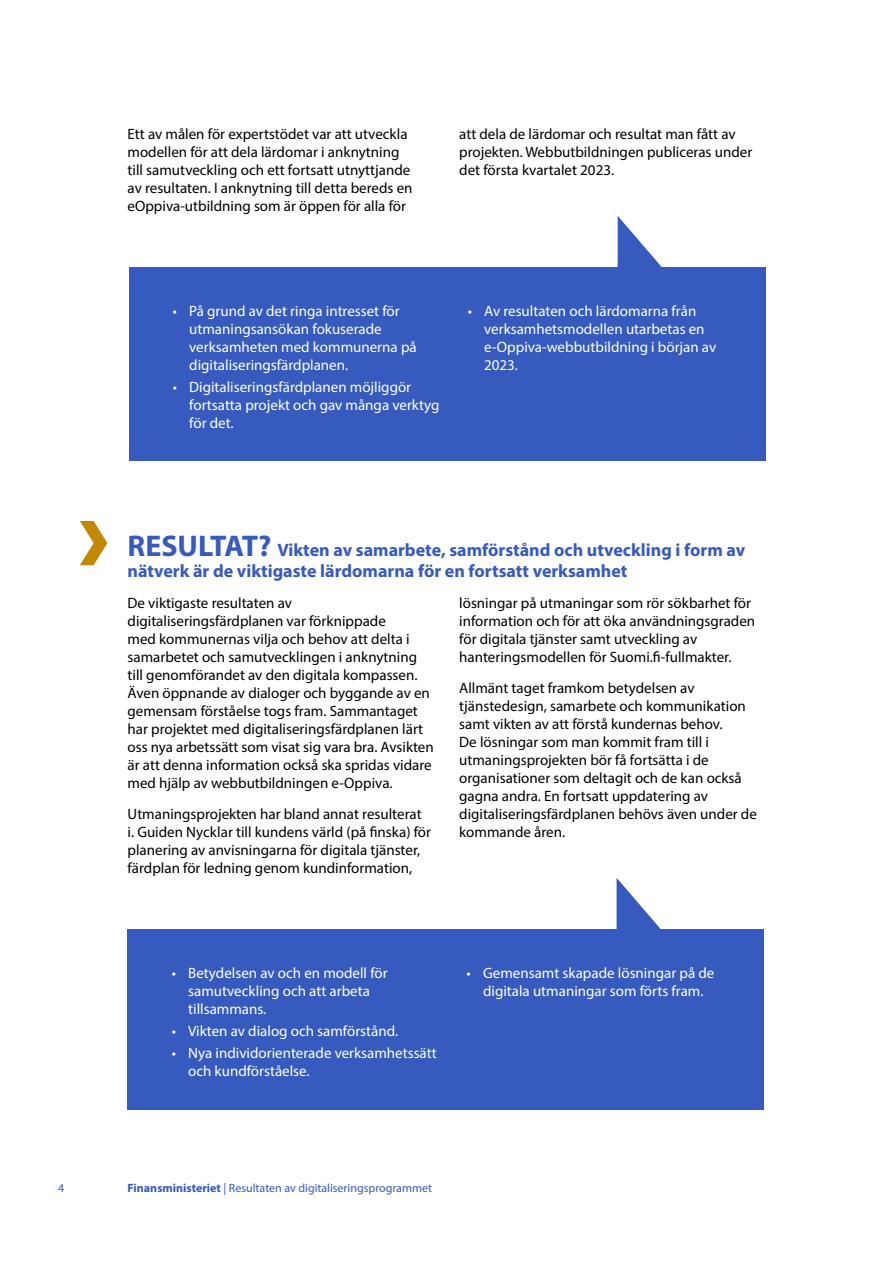
<style>
.page{position:relative;width:893px;height:1263px;background:#fff}
.page>*{position:absolute;margin:0;border:0;box-sizing:border-box;transform-origin:0 0}
.t1{font:700 18px/21.6px "Myriad Pro";color:#365abd}
.Leipis_norm{font:15px/18px "Myriad Pro";color:#000}
.t2{font:15px/18px "Myriad Pro";color:#fff}
.t3{font:12px "Myriad Pro";color:#365abd}
.s1{font-size:30px}
.s2{font-weight:700}
</style>
<div class="page">
<svg style="left:80px;top:521px;width:27px;height:44px"></svg>
<div style="left:128px;top:929px;width:636px;height:180px;background:#365abd"></div>
<svg style="left:617px;top:878px;width:44px;height:51px"></svg>
<div style="left:129px;top:267px;width:636px;height:193px;background:#365abd"></div>
<svg style="left:618px;top:216px;width:44px;height:51px"></svg>
<p class="Leipis_norm" style="left:128px;top:125px;width:286px">Ett av målen för expertstödet var att utveckla modellen för att dela lärdomar i anknytning till samutveckling och ett fortsatt utnyttjande av resultaten. I anknytning till detta bereds en eOppiva-utbildning som är öppen för alla för</p>
<p class="Leipis_norm" style="left:459px;top:125px;width:294px">att dela de lärdomar och resultat man fått av projekten. Webbutbildningen publiceras under det första kvartalet 2023.</p>
<p class="t2" style="left:189px;top:301px;width:229px;text-indent:-16px">• På grund av det ringa intresset för utmaningsansökan fokuserade verksamheten med kommunerna på digitaliseringsfärdplanen.</p>
<p class="t2" style="left:189px;top:377px;width:252px;text-indent:-16px">• Digitaliseringsfärdplanen möjliggör fortsatta projekt och gav många verktyg för det.</p>
<p class="t2" style="left:484px;top:301px;width:234px;text-indent:-16px">• Av resultaten och lärdomarna från verksamhetsmodellen utarbetas en e-Oppiva-webbutbildning i början av<br>2023.</p>
<h2 class="t1" style="left:128px;top:538px;width:619px"><span class="s1">RESULTAT?</span> Vikten av samarbete, samförstånd och utveckling i form av nätverk är de viktigaste lärdomarna för en fortsatt verksamhet</h2>
<p class="Leipis_norm" style="left:128px;top:594px;width:308px">De viktigaste resultaten av digitaliseringsfärdplanen var förknippade<br>med kommunernas vilja och behov att delta i samarbetet och samutvecklingen i anknytning till genomförandet av den digitala kompassen.<br>Även öppnande av dialoger och byggande av en gemensam förståelse togs fram. Sammantaget har projektet med digitaliseringsfärdplanen lärt oss nya arbetssätt som visat sig vara bra. Avsikten är att denna information också ska spridas vidare med hjälp av webbutbildningen e-Oppiva.</p>
<p class="Leipis_norm" style="left:128px;top:805px;width:305px">Utmaningsprojekten har bland annat resulterat i. Guiden Nycklar till kundens värld (på finska) för planering av anvisningarna för digitala tjänster, färdplan för ledning genom kundinformation,</p>
<p class="Leipis_norm" style="left:459px;top:594px;width:297px">lösningar på utmaningar som rör sökbarhet för information och för att öka användningsgraden för digitala tjänster samt utveckling av hanteringsmodellen för Suomi.fi-fullmakter.</p>
<p class="Leipis_norm" style="left:459px;top:679px;width:299px">Allmänt taget framkom betydelsen av tjänstedesign, samarbete och kommunikation samt vikten av att förstå kundernas behov.<br>De lösningar som man kommit fram till i utmaningsprojekten bör få fortsätta i de organisationer som deltagit och de kan också gagna andra. En fortsatt uppdatering av digitaliseringsfärdplanen behövs även under de kommande åren.</p>
<p class="t2" style="left:188px;top:963px;width:201px;text-indent:-16px">• Betydelsen av och en modell för samutveckling och att arbeta tillsammans.</p>
<p class="t2" style="left:172px;top:1021px;width:228px">• Vikten av dialog och samförstånd.</p>
<p class="t2" style="left:188px;top:1044px;width:250px;text-indent:-16px">• Nya individorienterade verksamhetssätt och kundförståelse.</p>
<p class="t2" style="left:467px;top:963px;width:249px;text-align:center">• Gemensamt skapade lösningar på de digitala utmaningar som förts fram.</p>
<p class="t3" style="left:58px;top:1180px;width:8px">4</p>
<p class="t3" style="left:128px;top:1180px;width:306px"><span class="s2">Finansministeriet</span> | Resultaten av digitaliseringsprogrammet</p>
</div>
